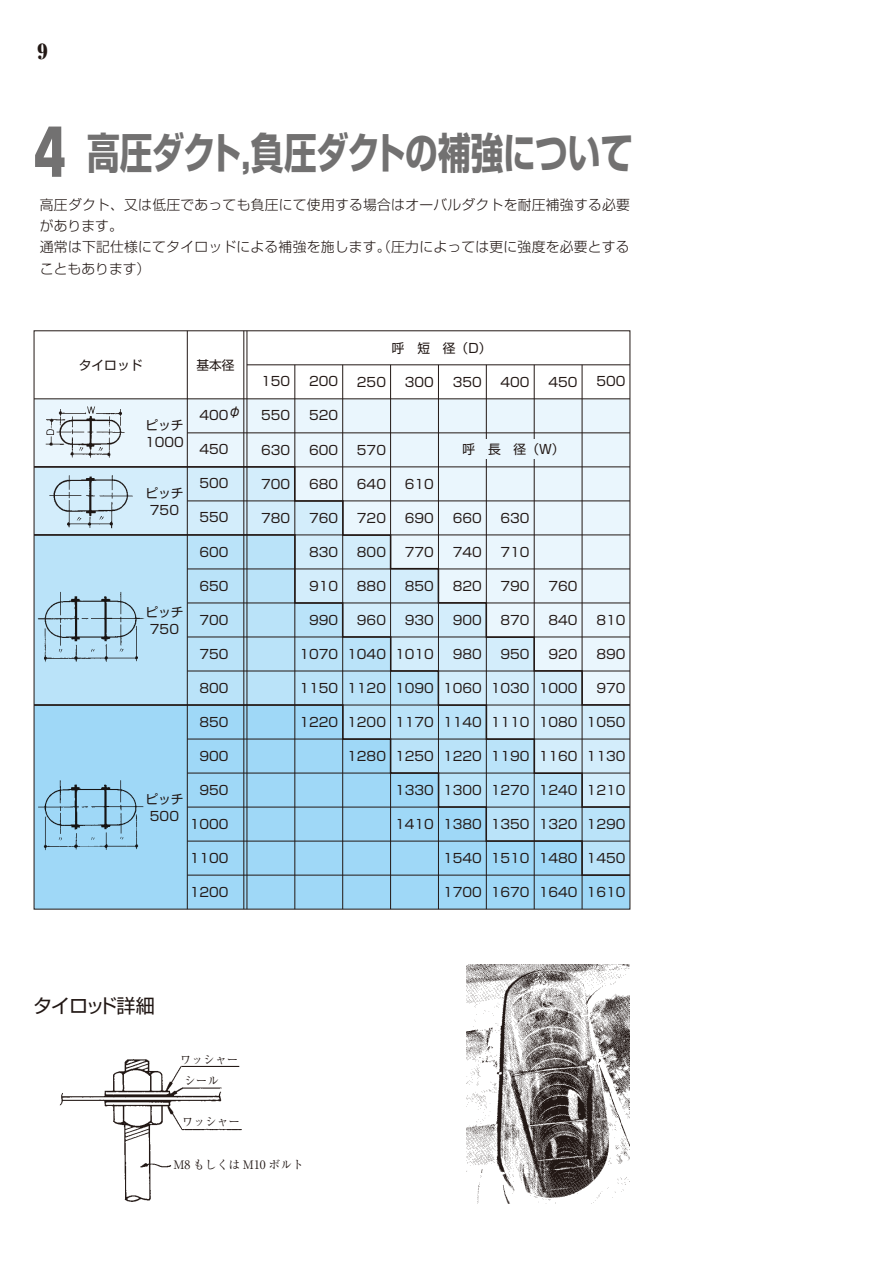
<style>
.page{position:relative;width:893px;height:1263px;background:#fff}
.page>*{position:absolute;margin:0;border:0;box-sizing:border-box;transform-origin:0 0}
.t1{font:700 42.45px "Shin Go Pro";letter-spacing:-.015em;color:#727171;scale:.77 1}
.t2{font:900 20.25px "Ryumin Pro";color:#221815}
.t3{font:19.2px "Shin Go Pro";letter-spacing:-.055em;color:#221815}
.t4{font:300 13.8px/21.3px "Shin Go Pro";letter-spacing:.015em;color:#221815}
.t5{font:12.75px/17px "Shin Go Pro";color:#221815;text-align:center}
.t6{font:11.7px "Ryumin Pro";color:#221815}
.s1{font-size:63.75px}
</style>
<div class="page">
<img style="left:59px;top:1059px;width:183px;height:143px">
<img style="left:467px;top:964px;width:163px;height:240px">
<div style="left:36px;top:400px;width:592px;height:65px;background:#eaf6fd"></div>
<div style="left:36px;top:877px;width:592px;height:30px;background:#9fd8f7"></div>
<img style="left:42px;top:406px;width:88px;height:51px">
<hr style="left:34px;top:399px;width:596px;height:1px;background:#221815">
<hr style="left:187px;top:433px;width:443px;height:1px;background:#221815">
<hr style="left:247px;top:365px;width:383px;height:1px;background:#221815">
<hr style="left:187px;top:331px;width:1px;height:578px;background:#221815">
<hr style="left:244px;top:331px;width:1px;height:578px;background:#221815">
<hr style="left:247px;top:331px;width:1px;height:578px;background:#221815">
<hr style="left:295px;top:365px;width:1px;height:544px;background:#221815">
<hr style="left:342px;top:365px;width:1px;height:544px;background:#221815">
<hr style="left:390px;top:365px;width:1px;height:544px;background:#221815">
<hr style="left:438px;top:365px;width:1px;height:544px;background:#221815">
<hr style="left:486px;top:365px;width:1px;height:544px;background:#221815">
<hr style="left:534px;top:365px;width:1px;height:544px;background:#221815">
<hr style="left:582px;top:365px;width:1px;height:544px;background:#221815">
<svg style="left:33px;top:808px;width:598px;height:69px;background:#9cd0ec"></svg>
<svg style="left:33px;top:706px;width:598px;height:102px;background:#a6d3ec"></svg>
<svg style="left:33px;top:465px;width:598px;height:241px;background:#c6dfec"></svg>
<div style="left:459px;top:440px;width:103px;height:19px;background:#eaf6fd"></div>
<h2 class="t2" style="left:37px;top:35px;width:12px">9</h2>
<h1 class="t1" style="left:34px;top:119px;width:780px"><span class="s1">4</span> 高圧ダクト,負圧ダクトの補強について</h1>
<p class="t4" style="left:40px;top:192px;width:592px">高圧ダクト、又は低圧であっても負圧にて使用する場合はオーバルダクトを耐圧補強する必要があります。<br>通常は下記仕様にてタイロッドによる補強を施します。（圧力によっては更に強度を必要とすることもあります）</p>
<p class="t5" style="left:79px;top:355px;width:65px">タイロッド</p>
<p class="t5" style="left:196px;top:355px;width:40px">基本径</p>
<p class="t5" style="left:145px;top:415px;width:40px;text-align:left">ピッチ<br>1000</p>
<p class="t5" style="left:145px;top:483px;width:40px">ピッチ<br>750</p>
<p class="t5" style="left:145px;top:602px;width:40px">ピッチ<br>750</p>
<p class="t5" style="left:145px;top:789px;width:40px">ピッチ<br>500</p>
<p class="t5" style="left:199px;top:406px;width:43px">400φ</p>
<p class="t5" style="left:199px;top:440px;width:31px">450</p>
<p class="t5" style="left:199px;top:474px;width:31px">500</p>
<p class="t5" style="left:199px;top:508px;width:31px">550</p>
<p class="t5" style="left:199px;top:542px;width:31px">600</p>
<p class="t5" style="left:199px;top:576px;width:31px">650</p>
<p class="t5" style="left:199px;top:610px;width:31px">700</p>
<p class="t5" style="left:199px;top:644px;width:31px">750</p>
<p class="t5" style="left:199px;top:678px;width:31px">800</p>
<p class="t5" style="left:199px;top:712px;width:31px">850</p>
<p class="t5" style="left:199px;top:746px;width:31px">900</p>
<p class="t5" style="left:199px;top:780px;width:31px">950</p>
<p class="t5" style="left:190px;top:814px;width:40px">1000</p>
<p class="t5" style="left:190px;top:848px;width:40px">1100</p>
<p class="t5" style="left:190px;top:882px;width:40px">1200</p>
<p class="t5" style="left:261px;top:372px;width:31px">150</p>
<p class="t5" style="left:261px;top:406px;width:31px">550</p>
<p class="t5" style="left:261px;top:440px;width:31px">630</p>
<p class="t5" style="left:261px;top:474px;width:31px">700</p>
<p class="t5" style="left:261px;top:508px;width:31px">780</p>
<p class="t5" style="left:309px;top:372px;width:31px">200</p>
<p class="t5" style="left:309px;top:406px;width:31px">520</p>
<p class="t5" style="left:309px;top:440px;width:31px">600</p>
<p class="t5" style="left:309px;top:474px;width:31px">680</p>
<p class="t5" style="left:309px;top:508px;width:31px">760</p>
<p class="t5" style="left:309px;top:542px;width:31px">830</p>
<p class="t5" style="left:309px;top:576px;width:31px">910</p>
<p class="t5" style="left:309px;top:610px;width:31px">990</p>
<p class="t5" style="left:299px;top:644px;width:40px">1070</p>
<p class="t5" style="left:299px;top:678px;width:40px">1150</p>
<p class="t5" style="left:299px;top:712px;width:40px">1220</p>
<p class="t5" style="left:392px;top:338px;width:101px">呼　短　径（D）</p>
<p class="t5" style="left:357px;top:372px;width:31px">250</p>
<p class="t5" style="left:405px;top:372px;width:31px">300</p>
<p class="t5" style="left:453px;top:372px;width:31px">350</p>
<p class="t5" style="left:501px;top:372px;width:31px">400</p>
<p class="t5" style="left:548px;top:372px;width:31px">450</p>
<p class="t5" style="left:596px;top:371px;width:31px">500</p>
<p class="t5" style="left:357px;top:440px;width:31px">570</p>
<p class="t5" style="left:357px;top:474px;width:31px">640</p>
<p class="t5" style="left:357px;top:508px;width:31px">720</p>
<p class="t5" style="left:357px;top:542px;width:31px">800</p>
<p class="t5" style="left:357px;top:576px;width:31px">880</p>
<p class="t5" style="left:357px;top:610px;width:31px">960</p>
<p class="t5" style="left:347px;top:644px;width:40px">1040</p>
<p class="t5" style="left:347px;top:678px;width:40px">1120</p>
<p class="t5" style="left:347px;top:712px;width:40px">1200</p>
<p class="t5" style="left:347px;top:746px;width:40px">1280</p>
<p class="t5" style="left:405px;top:474px;width:31px">610</p>
<p class="t5" style="left:405px;top:508px;width:31px">690</p>
<p class="t5" style="left:405px;top:542px;width:31px">770</p>
<p class="t5" style="left:405px;top:576px;width:31px">850</p>
<p class="t5" style="left:405px;top:610px;width:31px">930</p>
<p class="t5" style="left:395px;top:644px;width:40px">1010</p>
<p class="t5" style="left:395px;top:678px;width:40px">1090</p>
<p class="t5" style="left:395px;top:712px;width:40px">1170</p>
<p class="t5" style="left:395px;top:746px;width:40px">1250</p>
<p class="t5" style="left:395px;top:780px;width:40px">1330</p>
<p class="t5" style="left:395px;top:814px;width:40px">1410</p>
<p class="t5" style="left:463px;top:439px;width:104px">呼　長　径（W）</p>
<p class="t5" style="left:453px;top:508px;width:31px">660</p>
<p class="t5" style="left:453px;top:542px;width:31px">740</p>
<p class="t5" style="left:453px;top:576px;width:31px">820</p>
<p class="t5" style="left:453px;top:610px;width:31px">900</p>
<p class="t5" style="left:453px;top:644px;width:31px">980</p>
<p class="t5" style="left:443px;top:678px;width:40px">1060</p>
<p class="t5" style="left:443px;top:712px;width:40px">1140</p>
<p class="t5" style="left:443px;top:746px;width:40px">1220</p>
<p class="t5" style="left:443px;top:780px;width:40px">1300</p>
<p class="t5" style="left:443px;top:814px;width:40px">1380</p>
<p class="t5" style="left:443px;top:848px;width:40px">1540</p>
<p class="t5" style="left:443px;top:882px;width:40px">1700</p>
<p class="t5" style="left:501px;top:508px;width:31px">630</p>
<p class="t5" style="left:501px;top:542px;width:31px">710</p>
<p class="t5" style="left:501px;top:576px;width:31px">790</p>
<p class="t5" style="left:501px;top:610px;width:31px">870</p>
<p class="t5" style="left:501px;top:644px;width:31px">950</p>
<p class="t5" style="left:491px;top:678px;width:40px">1030</p>
<p class="t5" style="left:491px;top:712px;width:40px">1110</p>
<p class="t5" style="left:491px;top:746px;width:40px">1190</p>
<p class="t5" style="left:491px;top:780px;width:40px">1270</p>
<p class="t5" style="left:491px;top:814px;width:40px">1350</p>
<p class="t5" style="left:491px;top:848px;width:40px">1510</p>
<p class="t5" style="left:491px;top:882px;width:40px">1670</p>
<p class="t5" style="left:548px;top:576px;width:31px">760</p>
<p class="t5" style="left:548px;top:610px;width:31px">840</p>
<p class="t5" style="left:548px;top:644px;width:31px">920</p>
<p class="t5" style="left:539px;top:678px;width:40px">1000</p>
<p class="t5" style="left:539px;top:712px;width:40px">1080</p>
<p class="t5" style="left:539px;top:746px;width:40px">1160</p>
<p class="t5" style="left:539px;top:780px;width:40px">1240</p>
<p class="t5" style="left:539px;top:814px;width:40px">1320</p>
<p class="t5" style="left:539px;top:848px;width:40px">1480</p>
<p class="t5" style="left:539px;top:882px;width:40px">1640</p>
<p class="t5" style="left:596px;top:610px;width:31px">810</p>
<p class="t5" style="left:596px;top:644px;width:31px">890</p>
<p class="t5" style="left:596px;top:678px;width:31px">970</p>
<p class="t5" style="left:587px;top:712px;width:40px">1050</p>
<p class="t5" style="left:587px;top:746px;width:40px">1130</p>
<p class="t5" style="left:587px;top:780px;width:40px">1210</p>
<p class="t5" style="left:587px;top:814px;width:40px">1290</p>
<p class="t5" style="left:587px;top:848px;width:40px">1450</p>
<p class="t5" style="left:587px;top:882px;width:40px">1610</p>
<h3 class="t3" style="left:33px;top:989px;width:123px">タイロッド詳細</h3>
<p class="t6" style="left:180px;top:1050px;width:60px">ワッシャー</p>
<p class="t6" style="left:184px;top:1071px;width:37px">シール</p>
<p class="t6" style="left:182px;top:1113px;width:60px">ワッシャー</p>
<p class="t6" style="left:173px;top:1155px;width:132px">M8 もしくは M10 ボルト</p>
</div>
